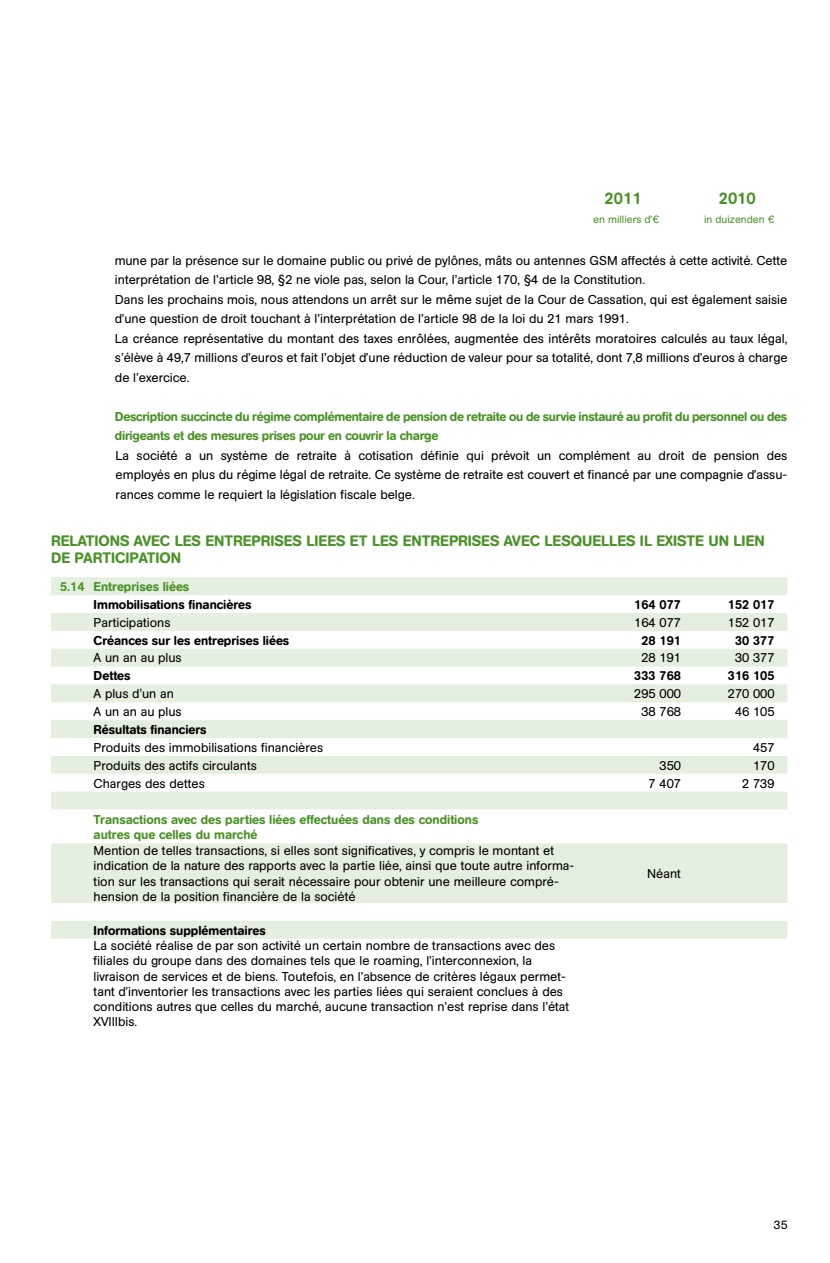
<style>
.page{position:relative;width:830px;height:1263px;background:#fff}
.page>*{position:absolute;margin:0;border:0;box-sizing:border-box;transform-origin:0 0}
.t1{font:500 16.5px "Mobistar";color:#4b9228}
.t2{font:500 15px/16.5px "Mobistar";color:#4b9228}
.t3{font:12.75px/15.3px "Mobistar";color:#000}
.t4{font:500 12.75px/19.5px "Mobistar";letter-spacing:-.02em;color:#4b9228}
.t5{font:500 12.75px "Mobistar";color:#000}
.t6{font:500 12.75px/15.3px "Mobistar";color:#4b9228}
.t7{font:12px "Mobistar";color:#000}
.t8{font:10.5px "Mobistar";color:#4b9228}
</style>
<div class="page">
<svg style="left:51px;top:577px;width:736px;height:362px;fill:#e4efdf"></svg>
<p class="t1" style="left:604px;top:188px;width:39px">2011</p>
<p class="t1" style="left:718px;top:188px;width:39px">2010</p>
<p class="t8" style="left:593px;top:214px;width:67px">en milliers d’€</p>
<p class="t8" style="left:703px;top:214px;width:72px">in duizenden €</p>
<p class="t3" style="left:115px;top:251px;width:673px;line-height:19.5px">mune par la présence sur le domaine public ou privé de pylônes, mâts ou antennes GSM affectés à cette activité. Cette interprétation de l’article 98, §2 ne viole pas, selon la Cour, l’article 170, §4 de la Constitution.</p>
<p class="t3" style="left:51px;top:292px;width:20px">D</p>
<p class="t3" style="left:115px;top:290px;width:673px;line-height:19.5px;text-indent:9px">ans les prochains mois, nous attendons un arrêt sur le même sujet de la Cour de Cassation, qui est également saisie d’une question de droit touchant à l’interprétation de l’article 98 de la loi du 21 mars 1991.<br>La créance représentative du montant des taxes enrôlées, augmentée des intérêts moratoires calculés au taux légal, s’élève à 49,7 millions d’euros et fait l’objet d’une réduction de valeur pour sa totalité, dont 7,8 millions d’euros à charge de l’exercice.</p>
<p class="t4" style="left:115px;top:407px;width:673px">Description succincte du régime complémentaire de pension de retraite ou de survie instauré au profit du personnel ou des dirigeants et des mesures prises pour en couvrir la charge</p>
<p class="t3" style="left:116px;top:446px;width:673px;line-height:19.5px;text-align:justify">La société a un système de retraite à cotisation définie qui prévoit un complément au droit de pension des employés en plus du régime légal de retraite. Ce système de retraite est couvert et financé par une compagnie d’assu&shy;rances comme le requiert la législation fiscale belge.</p>
<p class="t2" style="left:51px;top:533px;width:714px">RELATIONS AVEC LES ENTREPRISES LIEES ET LES ENTREPRISES AVEC LESQUELLES IL EXISTE UN LIEN<br>DE PARTICIPATION</p>
<p class="t6" style="left:60px;top:579px;width:131px">5.14 Entreprises liées</p>
<p class="t5" style="left:94px;top:597px;width:159px">Immobilisations financières</p>
<p class="t5" style="left:634px;top:597px;width:48px">164 077</p>
<p class="t5" style="left:727px;top:597px;width:48px">152 017</p>
<p class="t3" style="left:94px;top:615px;width:78px">Participations</p>
<p class="t3" style="left:634px;top:615px;width:48px">164 077</p>
<p class="t3" style="left:727px;top:615px;width:48px">152 017</p>
<p class="t5" style="left:94px;top:633px;width:197px">Créances sur les entreprises liées</p>
<p class="t5" style="left:641px;top:633px;width:41px">28 191</p>
<p class="t5" style="left:734px;top:633px;width:41px">30 377</p>
<p class="t3" style="left:94px;top:650px;width:90px">A un an au plus</p>
<p class="t3" style="left:641px;top:650px;width:41px">28 191</p>
<p class="t3" style="left:734px;top:650px;width:41px">30 377</p>
<p class="t5" style="left:94px;top:668px;width:38px">Dettes</p>
<p class="t5" style="left:634px;top:668px;width:48px">333 768</p>
<p class="t5" style="left:727px;top:668px;width:48px">316 105</p>
<p class="t3" style="left:94px;top:686px;width:82px">A plus d'un an</p>
<p class="t3" style="left:634px;top:686px;width:48px">295 000</p>
<p class="t3" style="left:727px;top:686px;width:48px">270 000</p>
<p class="t3" style="left:94px;top:704px;width:90px">A un an au plus</p>
<p class="t3" style="left:641px;top:704px;width:41px">38 768</p>
<p class="t3" style="left:734px;top:704px;width:41px">46 105</p>
<p class="t5" style="left:94px;top:722px;width:114px">Résultats financiers</p>
<p class="t3" style="left:94px;top:740px;width:231px">Produits des immobilisations financières</p>
<p class="t3" style="left:752px;top:740px;width:23px">457</p>
<p class="t3" style="left:94px;top:758px;width:165px">Produits des actifs circulants</p>
<p class="t3" style="left:659px;top:758px;width:23px">350</p>
<p class="t3" style="left:752px;top:758px;width:23px">170</p>
<p class="t3" style="left:94px;top:775px;width:113px">Charges des dettes</p>
<p class="t3" style="left:648px;top:775px;width:34px">7 407</p>
<p class="t3" style="left:741px;top:775px;width:34px">2 739</p>
<p class="t6" style="left:94px;top:812px;width:386px">Transactions avec des parties liées effectuées dans des conditions autres que celles du marché</p>
<p class="t3" style="left:94px;top:843px;width:482px">Mention de telles transactions, si elles sont significatives, y compris le montant et indication de la nature des rapports avec la partie liée, ainsi que toute autre informa&shy;tion sur les transactions qui serait nécessaire pour obtenir une meilleure compré&shy;hension de la position financière de la société</p>
<p class="t3" style="left:647px;top:866px;width:35px">Néant</p>
<p class="t5" style="left:94px;top:923px;width:174px">Informations supplémentaires</p>
<p class="t3" style="left:94px;top:938px;width:477px">La société réalise de par son activité un certain nombre de transactions avec des filiales du groupe dans des domaines tels que le roaming, l’interconnexion, la livraison de services et de biens. Toutefois, en l’absence de critères légaux permet&shy;tant d’inventorier les transactions avec les parties liées qui seraient conclues à des conditions autres que celles du marché, aucune transaction n’est reprise dans l’état XVIIIbis.</p>
<p class="t7" style="left:773px;top:1218px;width:15px">35</p>
</div>
